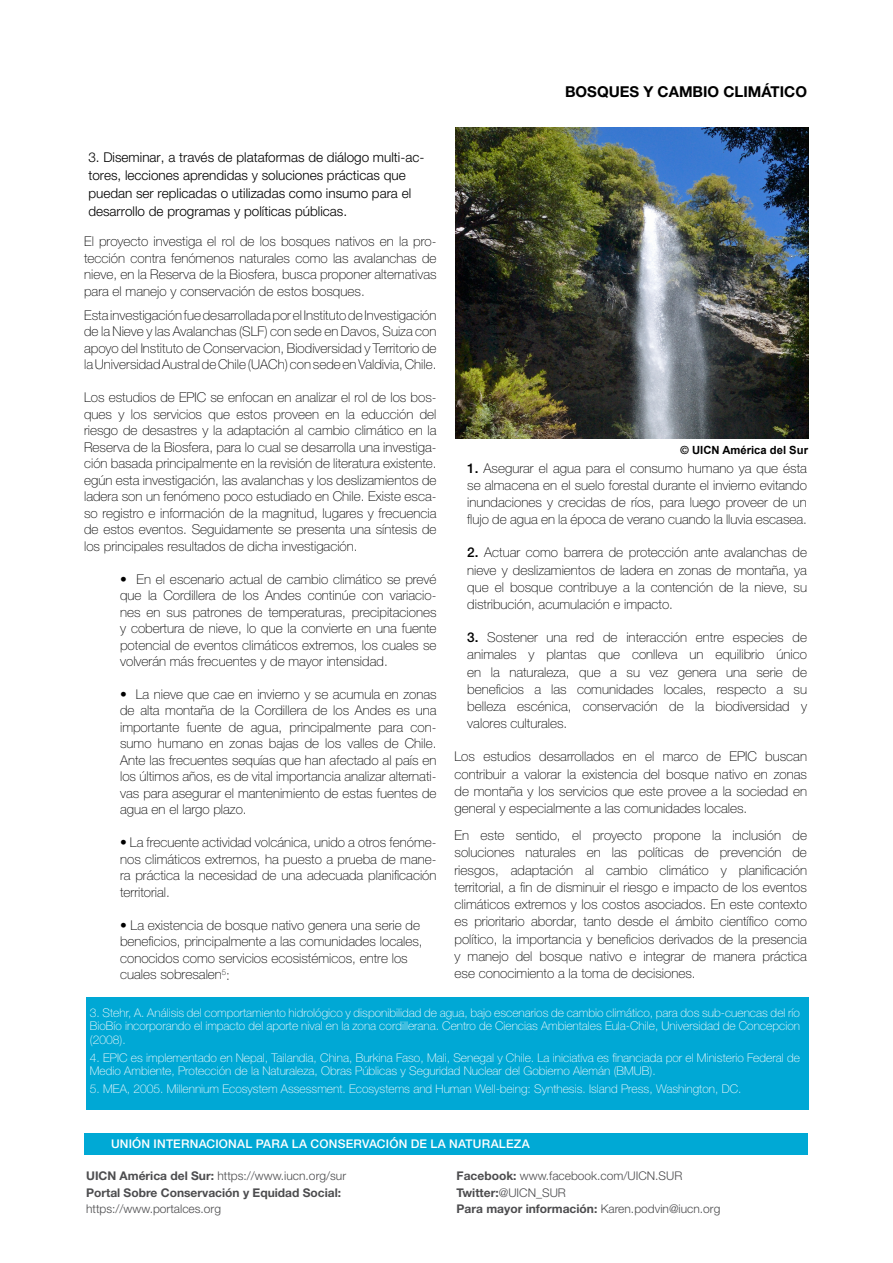
<style>
.page{position:relative;width:893px;height:1263px;background:#fff}
.page>*{position:absolute;margin:0;border:0;box-sizing:border-box;transform-origin:0 0}
.t1{font:700 15px "Helvetica Neue LT Std";color:#000}
.t2{font:100 13.5px/16.5px "Helvetica Neue LT Std";color:#000;text-align:justify}
.t3{font:300 13.5px/18px "Helvetica Neue LT Std";color:#000}
.t4{font:100 12px/13.5px "Helvetica Neue LT Std";color:#fff;text-align:justify}
.t5{font:300 12px/16.5px "Helvetica Neue LT Std";color:#4d4d4f}
.t6{font:700 12px/16.5px "Helvetica Neue LT Std";color:#4d4d4f}
.t7{font:500 12px "Helvetica Neue LT Std";letter-spacing:.015em;color:#fff}
.t8{font:700 11.25px "Arial";color:#000}
.s1{font-family:"Helvetica Neue LT Std";font-weight:500}
.s2{font-weight:500}
.s3{font-weight:300}
.s4{font-weight:700}
</style>
<div class="page">
<div style="left:84px;top:1133px;width:724px;height:21px;background:#00a9d5"></div>
<div style="left:86px;top:998px;width:723px;height:112px;background:#00a8d5"></div>
<img style="left:456px;top:127px;width:352px;height:311px">
<p class="t1" style="left:565px;top:82px;width:243px">BOSQUES Y CAMBIO CLIMÁTICO</p>
<p class="t3" style="left:88px;top:148px;width:338px">3. Diseminar, a través de plataformas de diálogo multi-ac&shy;tores, lecciones aprendidas y soluciones prácticas que puedan ser replicadas o utilizadas como insumo para el desarrollo de programas y políticas públicas.</p>
<p class="t2" style="left:84px;top:233px;width:354px">El proyecto investiga el rol de los bosques nativos en la pro&shy;tección contra fenómenos naturales como las avalanchas de nieve, en la Reserva de la Biosfera, busca proponer alternativas para el manejo y conservación de estos bosques.</p>
<p class="t2" style="left:84px;top:306px;width:354px">Esta investigación fue desarrollada por el Instituto de Investigación de la Nieve y las Avalanchas (SLF) con sede en Davos, Suiza con apoyo del Instituto de Conservacion, Biodiversidad y Territorio de la Universidad Austral de Chile (UACh) con sede en Valdivia, Chile.</p>
<p class="t2" style="left:84px;top:389px;width:354px">Los estudios de EPIC se enfocan en analizar el rol de los bos&shy;ques y los servicios que estos proveen en la educción del riesgo de desastres y la adaptación al cambio climático en la Reserva de la Biosfera, para lo cual se desarrolla una investiga&shy;ción basada principalmente en la revisión de literatura existente. egún esta investigación, las avalanchas y los deslizamientos de ladera son un fenómeno poco estudiado en Chile. Existe esca&shy;so registro e información de la magnitud, lugares y frecuencia de estos eventos. Seguidamente se presenta una síntesis de los principales resultados de dicha investigación.</p>
<p class="t2" style="left:120px;top:570px;width:318px">• En el escenario actual de cambio climático se prevé que la Cordillera de los Andes continúe con variacio&shy;nes en sus patrones de temperaturas, precipitaciones y cobertura de nieve, lo que la convierte en una fuente potencial de eventos climáticos extremos, los cuales se volverán más frecuentes y de mayor intensidad.</p>
<p class="t2" style="left:120px;top:686px;width:318px">• La nieve que cae en invierno y se acumula en zonas de alta montaña de la Cordillera de los Andes es una importante fuente de agua, principalmente para con&shy;sumo humano en zonas bajas de los valles de Chile.<br>Ante las frecuentes sequías que han afectado al país en los últimos años, es de vital importancia analizar alternati&shy;vas para asegurar el mantenimiento de estas fuentes de agua en el largo plazo.</p>
<p class="t2" style="left:120px;top:834px;width:318px">• La frecuente actividad volcánica, unido a otros fenóme&shy;nos climáticos extremos, ha puesto a prueba de mane&shy;ra práctica la necesidad de una adecuada planificación territorial.</p>
<p class="t2" style="left:120px;top:917px;width:304px;text-align:left">• La existencia de bosque nativo genera una serie de beneficios, principalmente a las comunidades locales, conocidos como servicios ecosistémicos, entre los cuales sobresalen<sup>5</sup>:</p>
<p class="t8" style="left:680px;top:443px;width:129px"><span class="s1">©</span> UICN América del Sur</p>
<p class="t2" style="left:467px;top:459px;width:341px;line-height:17.2px"><span class="s2">1.</span> Asegurar el agua para el consumo humano ya que ésta se almacena en el suelo forestal durante el invierno evitando inundaciones y crecidas de ríos, para luego proveer de un flujo de agua en la época de verano cuando la lluvia escasea.</p>
<p class="t2" style="left:467px;top:544px;width:341px;line-height:17.2px"><span class="s2">2.</span> Actuar como barrera de protección ante avalanchas de nieve y deslizamientos de ladera en zonas de montaña, ya que el bosque contribuye a la contención de la nieve, su distribución, acumulación e impacto.</p>
<p class="t2" style="left:467px;top:629px;width:341px;line-height:17.2px"><span class="s2">3.</span> Sostener una red de interacción entre especies de animales y plantas que conlleva un equilibrio único en la naturaleza, que a su vez genera una serie de beneficios a las comunidades locales, respecto a su belleza escénica, conservación de la biodiversidad y valores culturales.</p>
<p class="t2" style="left:455px;top:748px;width:354px;line-height:17.2px">Los estudios desarrollados en el marco de EPIC buscan contribuir a valorar la existencia del bosque nativo en zonas de montaña y los servicios que este provee a la sociedad en general y especialmente a las comunidades locales.</p>
<p class="t2" style="left:455px;top:827px;width:354px;line-height:17.2px">En este sentido, el proyecto propone la inclusión de soluciones naturales en las políticas de prevención de riesgos, adaptación al cambio climático y planificación territorial, a fin de disminuir el riesgo e impacto de los eventos climáticos extremos y los costos asociados. En este contexto es prioritario abordar, tanto desde el ámbito científico como político, la importancia y beneficios derivados de la presencia y manejo del bosque nativo e integrar de manera práctica ese conocimiento a la toma de decisiones.</p>
<p class="t4" style="left:90px;top:1005px;width:712px">3. Stehr, A. Análisis del comportamiento hidrológico y disponibilidad de agua, bajo escenarios de cambio climático, para dos sub-cuencas del río BioBío incorporando el impacto del aporte nival en la zona cordillerana. Centro de Ciencias Ambientales Eula-Chile, Universidad de Concepcion (2008).</p>
<p class="t4" style="left:90px;top:1050px;width:712px">4. EPIC es implementado en Nepal, Tailandia, China, Burkina Faso, Mali, Senegal y Chile. La iniciativa es financiada por el Ministerio Federal de<br>Medio Ambiente, Protección de la Naturaleza, Obras Públicas y Seguridad Nuclear del Gobierno Alemán (BMUB).</p>
<p class="t4" style="left:90px;top:1082px;width:653px">5. MEA, 2005. Millennium Ecosystem Assessment. Ecosystems and Human Well-being: Synthesis. Island Press, Washington, DC.</p>
<p class="t7" style="left:111px;top:1137px;width:420px">UNIÓN INTERNACIONAL PARA LA CONSERVACIÓN DE LA NATURALEZA</p>
<p class="t6" style="left:86px;top:1167px;width:261px">UICN América del Sur: <span class="s3">https://www.iucn.org/sur<br></span>Portal Sobre Conservación y Equidad Social:</p>
<p class="t5" style="left:86px;top:1200px;width:136px">https://www.portalces.org</p>
<p class="t5" style="left:457px;top:1167px;width:265px"><span class="s4">Facebook:</span> www.facebook.com/UICN.SUR<br><span class="s4">Twitter:</span>@UICN_SUR<br><span class="s4">Para mayor información:</span> Karen.podvin@iucn.org</p>
</div>
